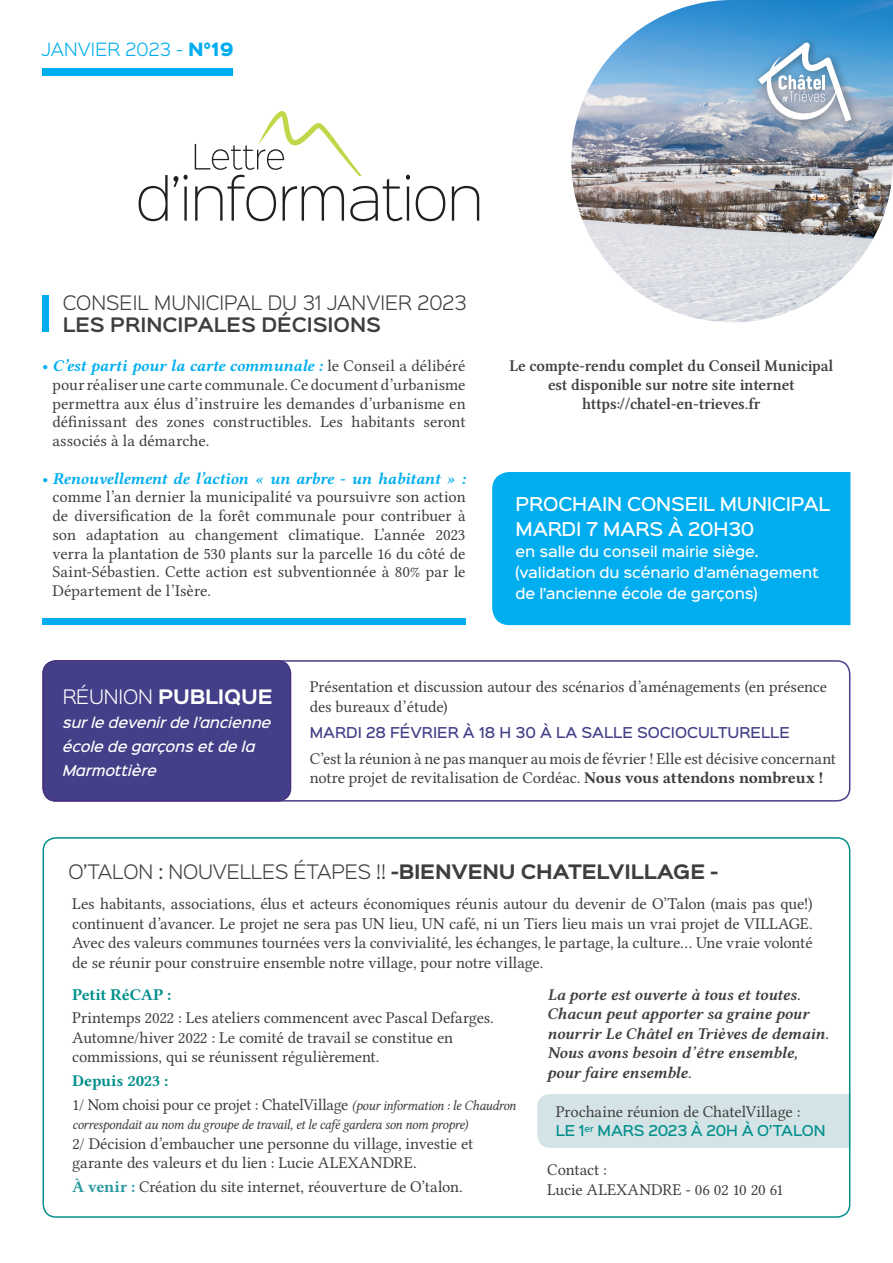
<style>
.page{position:relative;width:893px;height:1263px;background:#fff}
.page>*{position:absolute;margin:0;border:0;box-sizing:border-box;transform-origin:0 0}
.t1{font:300 18px/22.5px "Sinkin Sans 300";color:#3e3e3f}
.t2{font:700 18px "Sinkin Sans 700";letter-spacing:-.01em;color:#fff}
.t3{font:500 17.25px/25.5px "Sinkin Sans 500";letter-spacing:-.01em;color:#fff}
.t4{font:16.5px/18.8px "Libertinus Serif";letter-spacing:-.005em;color:#3e3e3f}
.t5{font:italic 600 16.5px/19.5px "Libertinus Serif";letter-spacing:-.02em;color:#3e3e3f}
.t6{font:600 16.5px/18.8px "Libertinus Serif";letter-spacing:-.01em;color:#3e3e3f;text-align:center}
.t7{font:16.5px "Libertinus Serif";letter-spacing:-.025em;color:#3e3e3f}
.t8{font:700 16.5px "Libertinus Serif";letter-spacing:-.015em;color:#008f8c}
.t9{font:300 16.5px "Sinkin Sans 300";letter-spacing:.01em;color:#00aeef}
.t10{font:italic 14.25px "Libertinus Serif";letter-spacing:-.03em;color:#3e3e3f}
.t11{font:500 13.5px/21px "Sinkin Sans 500";letter-spacing:-.01em;color:#fff}
.t12{font:italic 500 13.5px/24px "Sinkin Sans 500";letter-spacing:-.01em;color:#fff}
.t13{font:500 13.5px "Sinkin Sans 500";color:#433f88}
.t14{font:500 13.5px "Sinkin Sans 500";letter-spacing:-.005em;color:#008f8c}
.s1{font-family:"Sinkin Sans 800";font-weight:900}
.s2{font-family:"Sinkin Sans 600";font-weight:600}
.s3{font-weight:700;color:#00aeef}
.s4{font-weight:700;font-style:italic;color:#00aeef}
.s5{font-family:"Sinkin Sans 300";font-weight:300}
.s6{font-weight:700}
.s7{font-family:"Sinkin Sans 700";font-weight:700}
.s8{font-style:italic;font-size:14.25px}
.s9{font-weight:700;color:#2898a0}
</style>
<div class="page">
<div style="left:537px;top:1094px;width:310px;height:54px;background:#d4e3e6"></div>
<div style="left:43px;top:295px;width:6px;height:37px;background:#00aeef"></div>
<img style="left:571px;top:0;width:322px;height:322px">
<div style="left:43px;top:68px;width:190px;height:8px;background:#00aeef"></div>
<svg style="left:139px;top:175px;width:29px;height:46px"></svg>
<svg style="left:174px;top:176px;width:4px;height:11px"></svg>
<svg style="left:184px;top:175px;width:4px;height:5px"></svg>
<hr style="left:184px;top:186px;width:3px;height:35px;background:#231f20">
<svg style="left:195px;top:111px;width:215px;height:110px"></svg>
<hr style="left:407px;top:186px;width:2px;height:35px;background:#231f20">
<svg style="left:416px;top:186px;width:29px;height:35px"></svg>
<svg style="left:452px;top:186px;width:27px;height:35px"></svg>
<div style="left:492px;top:472px;width:358px;height:153px;background:#00aeef"></div>
<div style="left:43px;top:619px;width:423px;height:6px;background:#00aeef"></div>
<div style="left:752px;top:36px;width:109px;height:95px;background:#231f20;opacity:.45"></div>
<svg style="left:758px;top:42px;width:93px;height:82px"></svg>
<div style="left:42px;top:660px;width:808px;height:141px;border:2px solid #433f88;border-radius:13px"></div>
<div style="left:43px;top:661px;width:248px;height:140px;background:#433f88;border-radius:13px"></div>
<div style="left:43px;top:660px;width:248px;height:141px;border:2px solid #492f7e;border-radius:13px"></div>
<div style="left:43px;top:837px;width:807px;height:381px;border:2px solid #008f8c;border-radius:13px"></div>
<p class="t9" style="left:41px;top:36px;width:194px">JANVIER 2023 - <span class="s1">N°19</span></p>
<p class="t1" style="left:63px;top:290px;width:405px">CONSEIL MUNICIPAL DU 31 JANVIER 2023<br><span class="s2">LES PRINCIPALES DÉCISIONS</span></p>
<p class="t4" style="left:52px;top:355px;width:415px;text-align:justify;text-indent:-10px"><span class="s3">•</span> <span class="s4">C’est parti pour la carte communale :</span> le Conseil a délibéré pour réaliser une carte communale. Ce document d’urbanisme permettra aux élus d’instruire les demandes d’urbanisme en définissant des zones constructibles. Les habitants seront associés à la démarche.</p>
<p class="t4" style="left:52px;top:467px;width:415px;text-align:justify;text-indent:-10px"><span class="s3">•</span> <span class="s4">Renouvellement de l’action « un arbre - un habitant » : </span>comme l’an dernier la municipalité va poursuivre son action de diversification de la forêt communale pour contribuer à son adaptation au changement climatique. L’année 2023 verra la plantation de 530 plants sur la parcelle 16 du côté de Saint-Sébastien. Cette action est subventionnée à 80% par le Département de l’Isère.</p>
<p class="t6" style="left:509px;top:357px;width:325px">Le compte-rendu complet du Conseil Municipal est disponible sur notre site internet https://chatel-en-trieves.fr</p>
<p class="t3" style="left:516px;top:490px;width:316px">PROCHAIN CONSEIL MUNICIPAL<br>MARDI 7 MARS À 20H30</p>
<p class="t11" style="left:516px;top:540px;width:305px">en salle du conseil mairie siège. (validation du scénario d’aménagement de l’ancienne école de garçons)</p>
<p class="t2" style="left:63px;top:687px;width:211px"><span class="s5">RÉUNION</span> PUBLIQUE</p>
<p class="t12" style="left:63px;top:709px;width:210px">sur le devenir de l’ancienne école de garçons et de la<br>Marmottière</p>
<p class="t4" style="left:310px;top:675px;width:519px;line-height:19.5px">Présentation et discussion autour des scénarios d’aménagements (en présence des bureaux d’étude)</p>
<p class="t4" style="left:310px;top:747px;width:528px;line-height:19.5px">C’est la réunion à ne pas manquer au mois de février ! Elle est décisive concernant notre projet de revitalisation de Cordéac. <span class="s6">Nous vous attendons nombreux !</span></p>
<p class="t13" style="left:310px;top:721px;width:482px">MARDI 28 FÉVRIER À 18 H 30 À LA SALLE SOCIOCULTURELLE</p>
<p class="t1" style="left:69px;top:859px;width:651px">O’TALON : NOUVELLES ÉTAPES !! <span class="s7">-BIENVENU CHATELVILLAGE -</span></p>
<p class="t4" style="left:72px;top:892px;width:742px;line-height:19.5px;text-align:justify">Les habitants, associations, élus et acteurs économiques réunis autour du devenir de O’Talon (mais pas que!) continuent d’avancer. Le projet ne sera pas UN lieu, UN café, ni un Tiers lieu mais un vrai projet de VILLAGE.<br>Avec des valeurs communes tournées vers la convivialité, les échanges, le partage, la culture… Une vraie volonté de se réunir pour construire ensemble notre village, pour notre village.</p>
<p class="t8" style="left:72px;top:983px;width:101px">Petit RéCAP :</p>
<p class="t4" style="left:72px;top:1007px;width:423px">Printemps 2022 : Les ateliers commencent avec Pascal Defarges.</p>
<p class="t4" style="left:72px;top:1026px;width:382px;line-height:19.5px">Automne/hiver 2022 : Le comité de travail se constitue en commissions, qui se réunissent régulièrement.</p>
<p class="t8" style="left:72px;top:1069px;width:98px">Depuis 2023 :</p>
<p class="t7" style="left:72px;top:1091px;width:445px">1/ Nom choisi pour ce projet : ChatelVillage <span class="s8">(pour information : le Chaudron</span></p>
<p class="t10" style="left:72px;top:1116px;width:397px">correspondait au nom du groupe de travail, et le café gardera son nom propre)</p>
<p class="t4" style="left:72px;top:1132px;width:403px;line-height:19.5px">2/ Décision d’embaucher une personne du village, investie et garante des valeurs et du lien : Lucie ALEXANDRE.</p>
<p class="t4" style="left:72px;top:1175px;width:392px"><span class="s9">À venir :</span> Création du site internet, réouverture de O’talon.</p>
<p class="t5" style="left:547px;top:985px;width:283px">La porte est ouverte à tous et toutes.<br>Chacun peut apporter sa graine pour nourrir Le Châtel en Trièves de demain.</p>
<p class="t5" style="left:547px;top:1043px;width:252px">Nous avons besoin d’être ensemble, pour faire ensemble.</p>
<p class="t4" style="left:556px;top:1100px;width:246px">Prochaine réunion de ChatelVillage :</p>
<p class="t14" style="left:556px;top:1119px;width:271px">LE 1<sup>er</sup> MARS 2023 À 20H À O’TALON</p>
<p class="t4" style="left:547px;top:1158px;width:238px;line-height:19.5px">Contact :<br>Lucie ALEXANDRE - 06 02 10 20 61</p>
</div>
